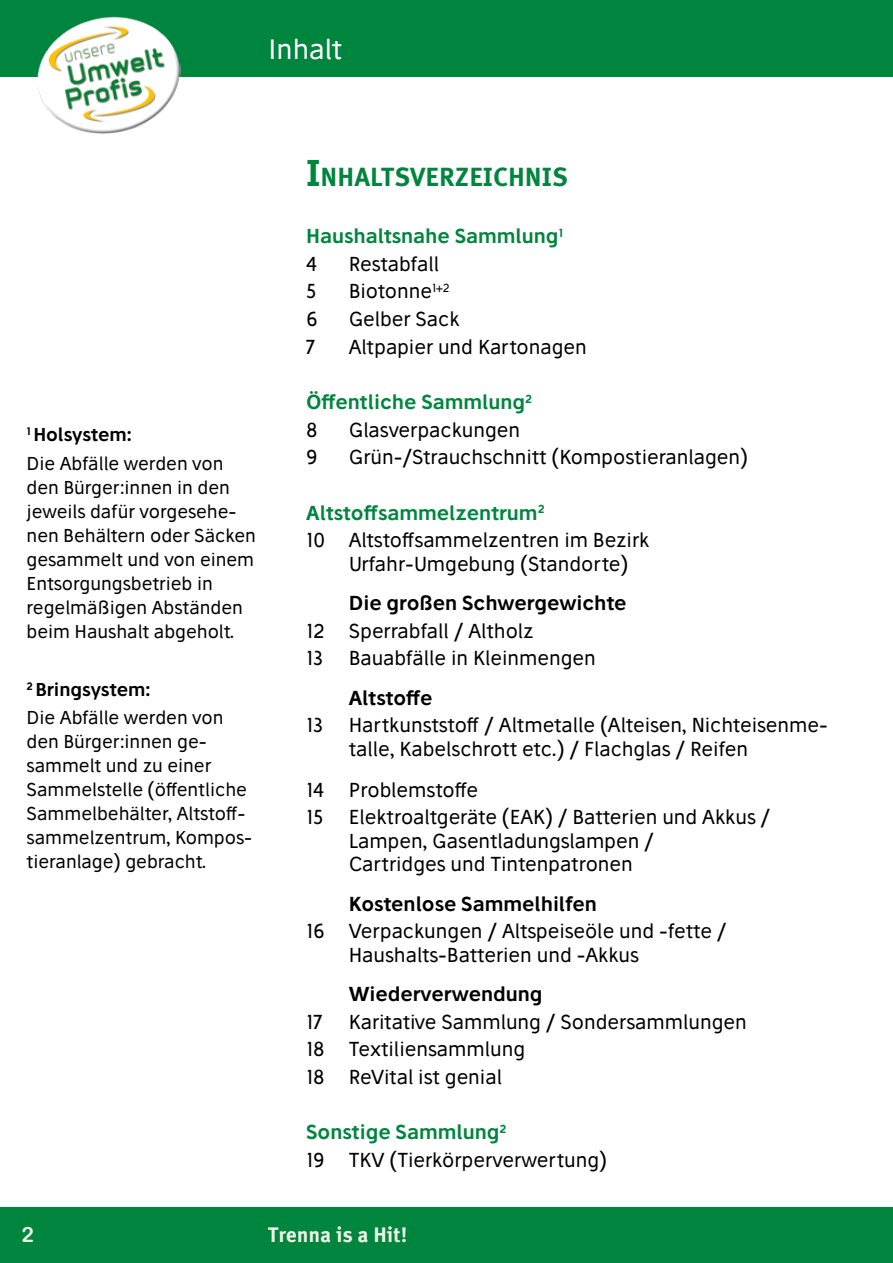
<style>
.page{position:relative;width:893px;height:1263px;background:#fff}
.page>*{position:absolute;margin:0;border:0;box-sizing:border-box;transform-origin:0 0}
.t1{font:27px "Stilu";color:#fff}
.t2{font:700 26.25px "Meta Correspondence OT";color:#00853e}
.t3{font:700 21px "Meta Correspondence OT";letter-spacing:-.005em;color:#eef5e5}
.t4{font:21px "Arial Rounded MT Bold";color:#eef5e5}
.t5{font:19.5px/27.6px "Stilu";color:#000}
.t6{font:600 19.5px "Stilu";color:#000}
.t7{font:600 19.5px/27.6px "Stilu";color:#00853e}
.t8{font:18px/24px "Stilu";color:#000}
.s1{font-size:37.5px}
.s2{font-weight:600}
.s3{font-weight:400;color:#000}
.s4{font-weight:600;color:#00853e}
</style>
<div class="page">
<div style="left:0;top:1208px;width:893px;height:55px;background:#00853e"></div>
<div style="left:0;top:0;width:893px;height:77px;background:#00853e"></div>
<img style="left:38px;top:17px;width:142px;height:117px">
<h1 class="t1" style="left:269px;top:31px;width:75px">Inhalt</h1>
<h2 class="t2" style="left:306px;top:161px;width:263px"><span class="s1">I</span>NHALTSVERZEICHNIS</h2>
<p class="t8" style="left:27px;top:421px;width:198px;line-height:28.2px"><sup>1</sup> <span class="s2">Holsystem:<br></span>Die Abfälle werden von</p>
<p class="t8" style="left:27px;top:475px;width:231px">den Bürger:innen in den jeweils dafür vorgesehe&shy;nen Behältern oder Säcken gesammelt und von einem<br>Entsorgungsbetrieb in regelmäßigen Abständen beim Haushalt abgeholt.</p>
<p class="t8" style="left:27px;top:675px;width:198px;line-height:28.2px"><sup>2</sup> <span class="s2">Bringsystem:<br></span>Die Abfälle werden von</p>
<p class="t8" style="left:27px;top:729px;width:227px">den Bürger:innen ge&shy;sammelt und zu einer<br>Sammelstelle (öffentliche<br>Sammelbehälter, Altstoff&shy;sammelzentrum, Kompos&shy;tieranlage) gebracht.</p>
<p class="t7" style="left:306px;top:222px;width:259px">Haushaltsnahe Sammlung<sup>1<br></sup><span class="s3">4</span></p>
<p class="t5" style="left:349px;top:250px;width:92px">Restabfall</p>
<p class="t5" style="left:306px;top:277px;width:12px">5</p>
<p class="t5" style="left:349px;top:277px;width:102px">Biotonne<sup>1+2</sup></p>
<p class="t5" style="left:306px;top:305px;width:13px">6</p>
<p class="t5" style="left:349px;top:305px;width:112px">Gelber Sack</p>
<p class="t5" style="left:306px;top:332px;width:10px">7</p>
<p class="t5" style="left:349px;top:332px;width:240px">Altpapier und Kartonagen</p>
<p class="t7" style="left:306px;top:388px;width:227px">Öffentliche Sammlung<sup>2<br></sup><span class="s3">8</span></p>
<p class="t5" style="left:349px;top:415px;width:173px">Glasverpackungen</p>
<p class="t5" style="left:306px;top:443px;width:13px">9</p>
<p class="t5" style="left:349px;top:443px;width:401px">Grün-/Strauchschnitt (Kompostieranlagen)</p>
<p class="t5" style="left:306px;top:498px;width:345px"><span class="s4">Altstoffsammelzentrum</span><sup>2<br></sup>10 Altstoffsammelzentren im Bezirk</p>
<p class="t5" style="left:349px;top:549px;width:281px">Urfahr-Umgebung (Standorte)</p>
<p class="t6" style="left:349px;top:590px;width:279px">Die großen Schwergewichte</p>
<p class="t5" style="left:306px;top:616px;width:20px">12</p>
<p class="t5" style="left:349px;top:616px;width:186px">Sperrabfall / Altholz</p>
<p class="t5" style="left:306px;top:644px;width:18px">13</p>
<p class="t5" style="left:349px;top:644px;width:249px">Bauabfälle in Kleinmengen</p>
<p class="t6" style="left:349px;top:685px;width:85px">Altstoffe</p>
<p class="t5" style="left:306px;top:711px;width:18px">13</p>
<p class="t5" style="left:349px;top:713px;width:481px;line-height:23.4px">Hartkunststoff / Altmetalle (Alteisen, Nichteisenme&shy;talle, Kabelschrott etc.) / Flachglas / Reifen</p>
<p class="t5" style="left:306px;top:776px;width:19px">14</p>
<p class="t5" style="left:349px;top:776px;width:131px">Problemstoffe</p>
<p class="t5" style="left:306px;top:803px;width:19px">15</p>
<p class="t5" style="left:349px;top:805px;width:423px;line-height:23.4px">Elektroaltgeräte (EAK) / Batterien und Akkus /<br>Lampen, Gasentladungslampen /<br>Cartridges und Tintenpatronen</p>
<p class="t6" style="left:349px;top:891px;width:250px">Kostenlose Sammelhilfen</p>
<p class="t5" style="left:349px;top:919px;width:379px;line-height:23.4px;text-indent:-43px">16 Verpackungen / Altspeiseöle und -fette /<br>Haushalts-Batterien und -Akkus</p>
<p class="t6" style="left:349px;top:981px;width:195px">Wiederverwendung</p>
<p class="t5" style="left:306px;top:1007px;width:18px">17</p>
<p class="t5" style="left:306px;top:1007px;width:442px;text-indent:43px">Karitative Sammlung / Sondersammlungen<br>18 Textiliensammlung<br>18 ReVital ist genial</p>
<p class="t5" style="left:306px;top:1118px;width:302px"><span class="s4">Sonstige Sammlung</span><sup>2<br></sup>19 TKV (Tierkörperverwertung)</p>
<p class="t4" style="left:21px;top:1222px;width:14px">2</p>
<p class="t3" style="left:268px;top:1222px;width:141px">Trenna is a Hit!</p>
</div>
